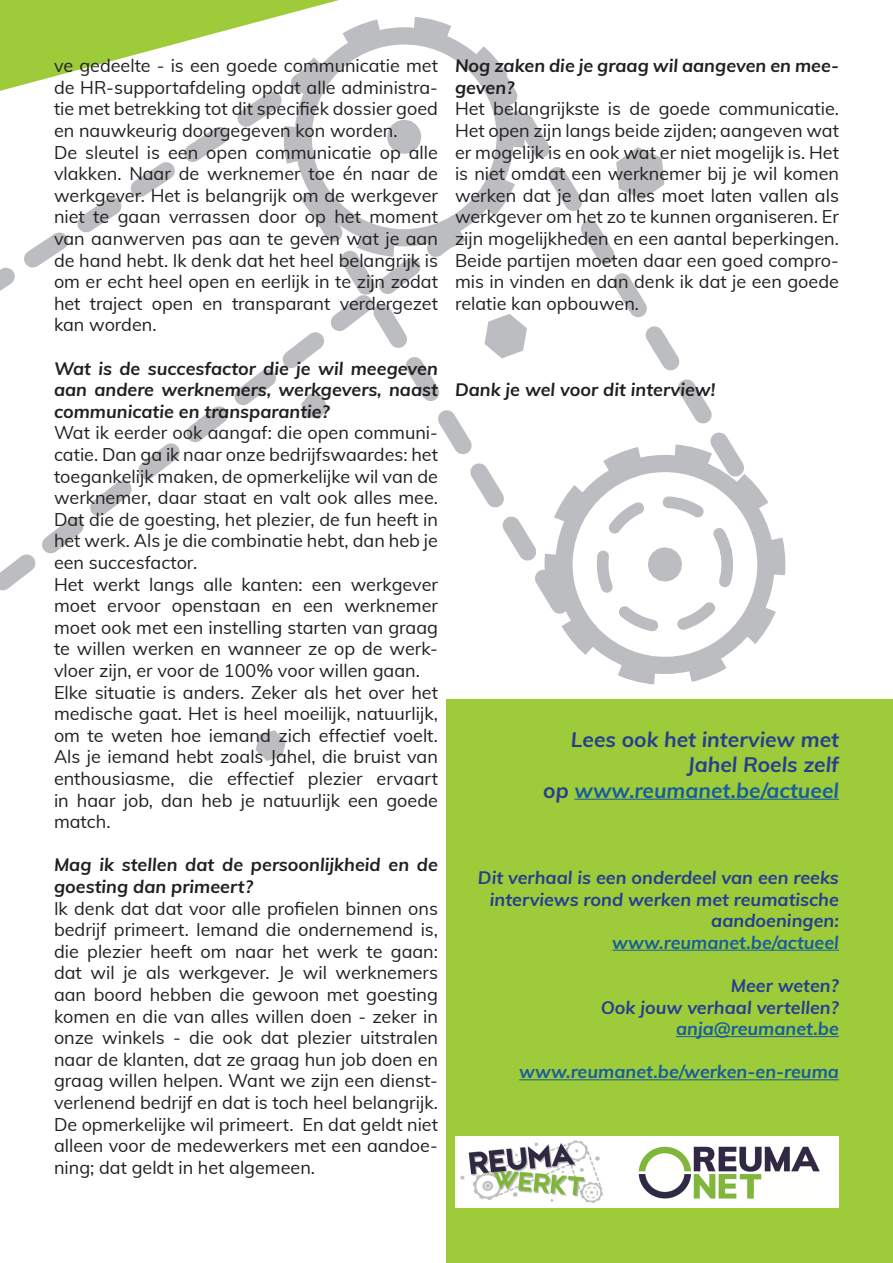
<style>
.page{position:relative;width:893px;height:1263px;background:#fff}
.page>*{position:absolute;margin:0;border:0;box-sizing:border-box;transform-origin:0 0}
.t1{font:italic 700 21px "Muli";color:#253f8e}
.t2{font:italic 700 21px "Muli";color:#175d9e}
.t3{font:18px/21.6px "Muli";color:#231f20;text-align:justify}
.t4{font:italic 700 18px/21.6px "Muli";color:#231f20}
.t5{font:italic 700 18px/21.6px "Muli";color:#253f8e;text-align:right}
.t6{font:italic 700 18px "Muli";color:#175d9e}
.s1{color:#253f8e}
</style>
<div class="page">
<div style="left:446px;top:699px;width:447px;height:564px;background:#9ecb3a"></div>
<svg style="left:310px;top:17px;width:158px;height:165px"></svg>
<svg style="left:374px;top:107px;width:59px;height:60px"></svg>
<svg style="left:57px;top:107px;width:253px;height:126px"></svg>
<svg style="left:0;top:0;width:339px;height:107px"></svg>
<svg style="left:0;top:233px;width:294px;height:358px"></svg>
<svg style="left:574px;top:521px;width:212px;height:164px"></svg>
<svg style="left:583px;top:521px;width:157px;height:126px"></svg>
<svg style="left:294px;top:182px;width:298px;height:461px"></svg>
<svg style="left:468px;top:46px;width:300px;height:475px"></svg>
<svg style="left:481px;top:310px;width:49px;height:53px"></svg>
<svg style="left:298px;top:391px;width:33px;height:31px"></svg>
<svg style="left:255px;top:730px;width:31px;height:31px"></svg>
<svg style="left:613px;top:144px;width:54px;height:59px"></svg>
<img style="left:455px;top:1136px;width:384px;height:71px">
<hr style="left:574px;top:799px;width:265px;height:1px;background:#175d9e">
<hr style="left:612px;top:950px;width:227px;height:1px;background:#175d9e">
<hr style="left:676px;top:1036px;width:163px;height:1px;background:#175d9e">
<hr style="left:519px;top:1079px;width:320px;height:1px;background:#175d9e">
<p class="t3" style="left:54px;top:54px;width:385px">ve gedeelte - is een goede communicatie met de HR-supportafdeling opdat alle administra&shy;tie met betrekking tot dit specifiek dossier goed en nauwkeurig doorgegeven kon worden.</p>
<p class="t3" style="left:54px;top:140px;width:385px">De sleutel is een open communicatie op alle vlakken. Naar de werknemer toe én naar de werkgever. Het is belangrijk om de werkgever niet te gaan verrassen door op het moment van aanwerven pas aan te geven wat je aan de hand hebt. Ik denk dat het heel belangrijk is om er echt heel open en eerlijk in te zijn zodat het traject open en transparant verdergezet kan worden.</p>
<p class="t4" style="left:54px;top:356px;width:385px;text-align:justify">Wat is de succesfactor die je wil meegeven aan andere werknemers, werkgevers, naast communicatie en transparantie?</p>
<p class="t3" style="left:54px;top:421px;width:385px">Wat ik eerder ook aangaf: die open communi&shy;catie. Dan ga ik naar onze bedrijfswaardes: het toegankelijk maken, de opmerkelijke wil van de werknemer, daar staat en valt ook alles mee.<br>Dat die de goesting, het plezier, de fun heeft in het werk. Als je die combinatie hebt, dan heb je een succesfactor.</p>
<p class="t3" style="left:54px;top:572px;width:385px">Het werkt langs alle kanten: een werkgever moet ervoor openstaan en een werknemer moet ook met een instelling starten van graag te willen werken en wanneer ze op de werk&shy;vloer zijn, er voor de 100% voor willen gaan.</p>
<p class="t3" style="left:54px;top:680px;width:385px">Elke situatie is anders. Zeker als het over het medische gaat. Het is heel moeilijk, natuurlijk, om te weten hoe iemand zich effectief voelt.<br>Als je iemand hebt zoals Jahel, die bruist van enthousiasme, die effectief plezier ervaart in haar job, dan heb je natuurlijk een goede match.</p>
<p class="t4" style="left:54px;top:853px;width:385px">Mag ik stellen dat de persoonlijkheid en de goesting dan primeert?</p>
<p class="t3" style="left:54px;top:896px;width:385px">Ik denk dat dat voor alle profielen binnen ons bedrijf primeert. Iemand die ondernemend is, die plezier heeft om naar het werk te gaan: dat wil je als werkgever. Je wil werknemers aan boord hebben die gewoon met goesting komen en die van alles willen doen - zeker in onze winkels - die ook dat plezier uitstralen naar de klanten, dat ze graag hun job doen en graag willen helpen. Want we zijn een dienst&shy;verlenend bedrijf en dat is toch heel belangrijk.<br>De opmerkelijke wil primeert. En dat geldt niet alleen voor de medewerkers met een aandoe&shy;ning; dat geldt in het algemeen.</p>
<p class="t4" style="left:455px;top:54px;width:385px">Nog zaken die je graag wil aangeven en mee&shy;geven?</p>
<p class="t3" style="left:455px;top:97px;width:385px">Het belangrijkste is de goede communicatie.<br>Het open zijn langs beide zijden; aangeven wat er mogelijk is en ook wat er niet mogelijk is. Het is niet omdat een werknemer bij je wil komen werken dat je dan alles moet laten vallen als werkgever om het zo te kunnen organiseren. Er zijn mogelijkheden en een aantal beperkingen.<br>Beide partijen moeten daar een goed compro&shy;mis in vinden en dan denk ik dat je een goede relatie kan opbouwen.</p>
<p class="t4" style="left:455px;top:378px;width:262px">Dank je wel voor dit interview!</p>
<p class="t1" style="left:571px;top:724px;width:270px">Lees ook het interview met</p>
<p class="t1" style="left:687px;top:749px;width:153px">Jahel Roels zelf</p>
<p class="t2" style="left:543px;top:775px;width:297px"><span class="s1">op</span> www.reumanet.be/actueel</p>
<p class="t5" style="left:478px;top:866px;width:362px">Dit verhaal is een onderdeel van een reeks</p>
<p class="t5" style="left:490px;top:887px;width:351px">interviews rond werken met reumatische aandoeningen:</p>
<p class="t6" style="left:612px;top:929px;width:228px">www.reumanet.be/actueel</p>
<p class="t5" style="left:731px;top:974px;width:110px">Meer weten?</p>
<p class="t5" style="left:601px;top:995px;width:240px">Ook jouw verhaal vertellen?</p>
<p class="t6" style="left:676px;top:1016px;width:164px">anja@reumanet.be</p>
<p class="t6" style="left:519px;top:1059px;width:321px">www.reumanet.be/werken-en-reuma</p>
</div>
